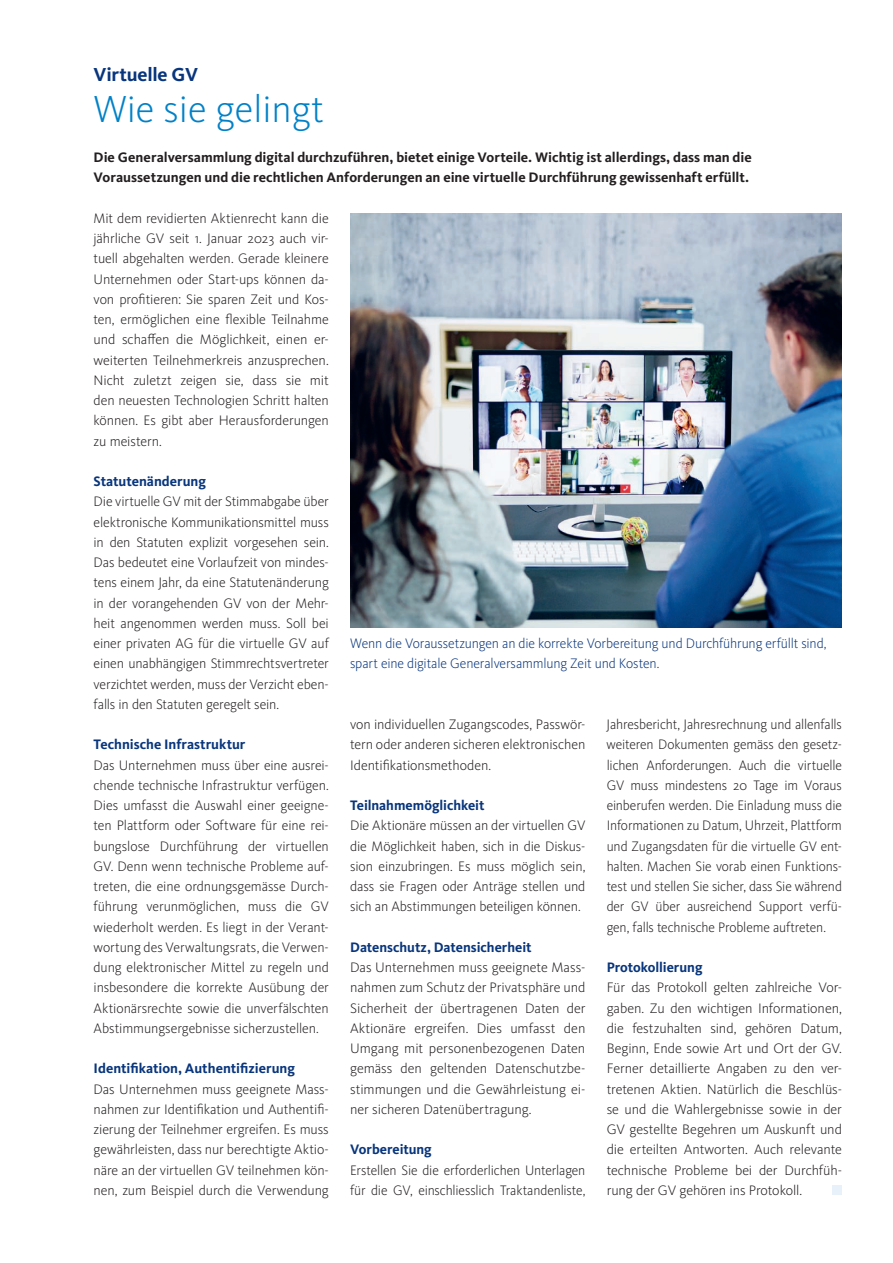
<style>
.page{position:relative;width:893px;height:1263px;background:#fff}
.page>*{position:absolute;margin:0;border:0;box-sizing:border-box;transform-origin:0 0}
.t1{font:300 39px "Kievit OT";color:#0081c8}
.t2{font:700 19.5px "Kievit OT";letter-spacing:-.01em;color:#08357c}
.t3{font:300 14.25px/20.2px "Kievit OT";letter-spacing:-.01em;color:#231f20;text-align:justify}
.t4{font:300 14.25px/20.2px "Kievit OT";letter-spacing:-.01em;color:#231f20;scale:.96 1}
.t5{font:700 14.25px/20.2px "Kievit OT";color:#231f20}
.t6{font:700 14.25px "Kievit OT";color:#08357c}
.t7{font:300 14.25px/20.2px "Kievit OT";letter-spacing:-.01em;color:#08357c}
</style>
<div class="page">
<img style="left:350px;top:214px;width:492px;height:414px">
<div style="left:832px;top:1185px;width:10px;height:10px;background:#e8f0f9"></div>
<h2 class="t2" style="left:94px;top:63px;width:106px">Virtuelle GV</h2>
<h1 class="t1" style="left:94px;top:85px;width:232px">Wie sie gelingt</h1>
<p class="t5" style="left:94px;top:147px;width:660px">Die Generalversammlung digital durchzuführen, bietet einige Vorteile. Wichtig ist allerdings, dass man die<br>Voraussetzungen und die rechtlichen Anforderungen an eine virtuelle Durchführung gewissenhaft erfüllt.</p>
<p class="t3" style="left:94px;top:208px;width:237px">Mit dem revidierten Aktienrecht kann die jährliche GV seit 1. Januar 2023 auch vir&shy;tuell abgehalten werden. Gerade kleinere Unternehmen oder Start-ups können da&shy;von profitieren: Sie sparen Zeit und Kos&shy;ten, ermöglichen eine flexible Teilnahme und schaffen die Möglichkeit, einen er&shy;weiterten Teilnehmerkreis anzusprechen.<br>Nicht zuletzt zeigen sie, dass sie mit den neuesten Technologien Schritt halten können. Es gibt aber Herausforderungen zu meistern.</p>
<p class="t6" style="left:94px;top:473px;width:114px">Statutenänderung</p>
<p class="t3" style="left:94px;top:491px;width:237px">Die virtuelle GV mit der Stimmabgabe über elektronische Kommunikationsmittel muss in den Statuten explizit vorgesehen sein.<br>Das bedeutet eine Vorlaufzeit von mindes&shy;tens einem Jahr, da eine Statutenänderung in der vorangehenden GV von der Mehr&shy;heit angenommen werden muss. Soll bei einer privaten AG für die virtuelle GV auf einen unabhängigen Stimmrechtsvertreter verzichtet werden, muss der Verzicht eben&shy;falls in den Statuten geregelt sein.</p>
<p class="t6" style="left:94px;top:736px;width:153px">Technische Infrastruktur</p>
<p class="t3" style="left:94px;top:754px;width:237px">Das Unternehmen muss über eine ausrei&shy;chende technische Infrastruktur verfügen.<br>Dies umfasst die Auswahl einer geeigne&shy;ten Plattform oder Software für eine rei&shy;bungslose Durchführung der virtuellen GV. Denn wenn technische Probleme auf&shy;treten, die eine ordnungsgemässe Durch&shy;führung verunmöglichen, muss die GV wiederholt werden. Es liegt in der Verant&shy;wortung des Verwaltungsrats, die Verwen&shy;dung elektronischer Mittel zu regeln und insbesondere die korrekte Ausübung der Aktionärsrechte sowie die unverfälschten Abstimmungsergebnisse sicherzustellen.</p>
<p class="t6" style="left:94px;top:1060px;width:203px">Identifikation, Authentifizierung</p>
<p class="t3" style="left:94px;top:1078px;width:237px">Das Unternehmen muss geeignete Mass&shy;nahmen zur Identifikation und Authentifi&shy;zierung der Teilnehmer ergreifen. Es muss gewährleisten, dass nur berechtigte Aktio&shy;näre an der virtuellen GV teilnehmen kön&shy;nen, zum Beispiel durch die Verwendung</p>
<p class="t7" style="left:350px;top:633px;width:478px">Wenn die Voraussetzungen an die korrekte Vorbereitung und Durchführung erfüllt sind, spart eine digitale Generalversammlung Zeit und Kosten.</p>
<p class="t3" style="left:350px;top:714px;width:237px">von individuellen Zugangscodes, Passwör&shy;tern oder anderen sicheren elektronischen Identifikationsmethoden.</p>
<p class="t6" style="left:350px;top:797px;width:136px">Teilnahmemöglichkeit</p>
<p class="t3" style="left:350px;top:815px;width:237px">Die Aktionäre müssen an der virtuellen GV die Möglichkeit haben, sich in die Diskus&shy;sion einzubringen. Es muss möglich sein, dass sie Fragen oder Anträge stellen und sich an Abstimmungen beteiligen können.</p>
<p class="t6" style="left:350px;top:938px;width:183px">Datenschutz, Datensicherheit</p>
<p class="t3" style="left:350px;top:957px;width:237px">Das Unternehmen muss geeignete Mass&shy;nahmen zum Schutz der Privatsphäre und Sicherheit der übertragenen Daten der Aktionäre ergreifen. Dies umfasst den Umgang mit personenbezogenen Daten gemäss den geltenden Datenschutzbe&shy;stimmungen und die Gewährleistung ei&shy;ner sicheren Datenübertragung.</p>
<p class="t6" style="left:350px;top:1141px;width:83px">Vorbereitung</p>
<p class="t4" style="left:350px;top:1159px;width:247px">Erstellen Sie die erforderlichen Unterlagen für die GV, einschliesslich Traktandenliste,</p>
<p class="t4" style="left:607px;top:714px;width:247px;text-align:justify">Jahresbericht, Jahresrechnung und allenfalls weiteren Dokumenten gemäss den gesetz&shy;lichen Anforderungen. Auch die virtuelle GV muss mindestens 20 Tage im Voraus einberufen werden. Die Einladung muss die Informationen zu Datum, Uhrzeit, Plattform und Zugangsdaten für die virtuelle GV ent&shy;halten. Machen Sie vorab einen Funktions&shy;test und stellen Sie sicher, dass Sie während der GV über ausreichend Support verfü&shy;gen, falls technische Probleme auftreten.</p>
<p class="t6" style="left:607px;top:959px;width:97px">Protokollierung</p>
<p class="t3" style="left:607px;top:977px;width:237px">Für das Protokoll gelten zahlreiche Vor&shy;gaben. Zu den wichtigen Informationen, die festzuhalten sind, gehören Datum, Beginn, Ende sowie Art und Ort der GV.<br>Ferner detaillierte Angaben zu den ver&shy;tretenen Aktien. Natürlich die Beschlüs&shy;se und die Wahlergebnisse sowie in der GV gestellte Begehren um Auskunft und die erteilten Antworten. Auch relevante technische Probleme bei der Durchfüh&shy;rung der GV gehören ins Protokoll.</p>
</div>
